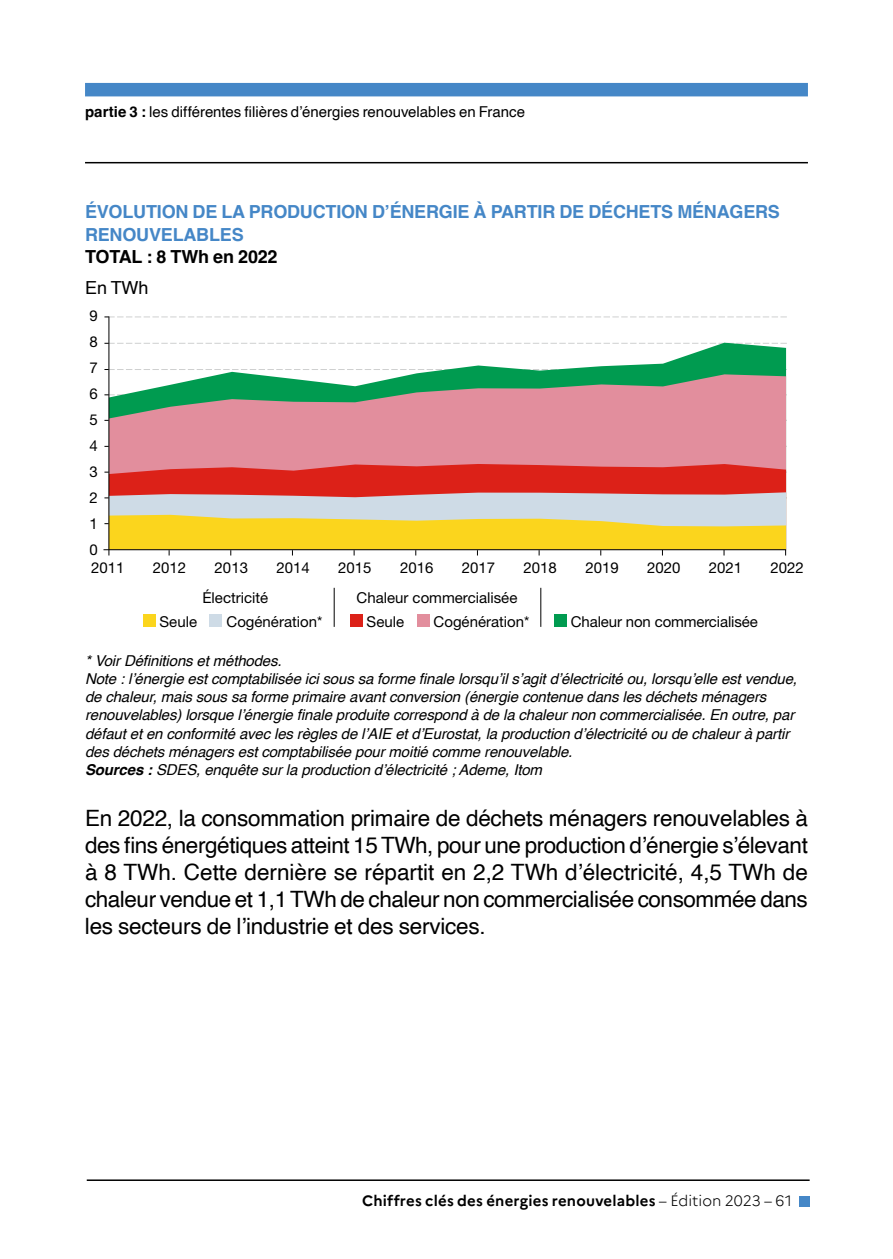
<style>
.page{position:relative;width:893px;height:1259px;background:#fff}
.page>*{position:absolute;margin:0;border:0;box-sizing:border-box;transform-origin:0 0}
.t1{font:22.5px/27px "Helvetica";letter-spacing:-.01em;color:#000;text-align:justify}
.t2{font:700 18px/22.5px "Helvetica";letter-spacing:-.01em;color:#4587c7}
.t3{font:700 18px "Helvetica";letter-spacing:-.01em;color:#000}
.t4{font:18px "Helvetica";color:#000}
.t5{font:italic 15px/18px "Helvetica";letter-spacing:-.01em;color:#000}
.t6{font:15px/25.8px "Helvetica Neue LT Std";color:#000;text-align:justify}
.t7{font:15px "Helvetica";color:#000}
.t8{font:700 15px "Marianne";letter-spacing:.015em;color:#000}
.s1{font-weight:700}
.s2{font-weight:300}
</style>
<div class="page">
<div style="left:85px;top:83px;width:723px;height:13px;background:#4587c7"></div>
<hr style="left:85px;top:162px;width:723px;height:1px;background:#000">
<hr style="left:87px;top:1179px;width:723px;height:2px;background:#000">
<div style="left:799px;top:1195px;width:11px;height:11px;background:#4587c7"></div>
<div style="left:143px;top:614px;width:12px;height:13px;background:#fbd51d"></div>
<div style="left:210px;top:614px;width:12px;height:13px;background:#cedbe6"></div>
<div style="left:350px;top:614px;width:12px;height:13px;background:#dc2118"></div>
<div style="left:417px;top:614px;width:12px;height:13px;background:#e28e9d"></div>
<div style="left:554px;top:614px;width:13px;height:13px;background:#009b50"></div>
<hr style="left:540px;top:588px;width:1px;height:39px;background:#000">
<hr style="left:334px;top:588px;width:1px;height:39px;background:#000">
<svg style="left:104px;top:316px;width:683px;height:1px"></svg>
<svg style="left:109px;top:343px;width:677px;height:31px"></svg>
<svg style="left:109px;top:374px;width:677px;height:90px;background:#bc9493"></svg>
<svg style="left:109px;top:464px;width:677px;height:28px;background:#dc2c26"></svg>
<svg style="left:104px;top:492px;width:683px;height:63px;background:#e5d282"></svg>
<hr style="left:108px;top:316px;width:1px;height:239px;background:#000">
<hr style="left:103px;top:549px;width:683px;height:1px;background:#000">
<p class="t7" style="left:85px;top:100px;width:442px"><span class="s1">partie 3 :</span> les différentes filières d’énergies renouvelables en France</p>
<p class="t2" style="left:85px;top:202px;width:696px">ÉVOLUTION DE LA PRODUCTION DʼÉNERGIE À PARTIR DE DÉCHETS MÉNAGERS<br>RENOUVELABLES</p>
<p class="t3" style="left:85px;top:246px;width:194px">TOTAL : 8 TWh en 2022</p>
<p class="t4" style="left:85px;top:274px;width:65px">En TWh</p>
<p class="t6" style="left:90px;top:303px;width:10px">9</p>
<p class="t6" style="left:90px;top:329px;width:10px">8<br>7<br>6<br>5<br>4<br>3<br>2<br>1<br>0</p>
<p class="t6" style="left:91px;top:554px;width:35px">2011</p>
<p class="t6" style="left:153px;top:554px;width:35px">2012</p>
<p class="t6" style="left:215px;top:554px;width:35px">2013</p>
<p class="t6" style="left:276px;top:554px;width:35px">2014</p>
<p class="t6" style="left:338px;top:554px;width:35px">2015</p>
<p class="t6" style="left:400px;top:554px;width:35px">2016</p>
<p class="t6" style="left:462px;top:554px;width:35px">2017</p>
<p class="t6" style="left:524px;top:554px;width:35px">2018</p>
<p class="t6" style="left:585px;top:554px;width:35px">2019</p>
<p class="t6" style="left:647px;top:554px;width:35px">2020</p>
<p class="t6" style="left:709px;top:554px;width:35px">2021</p>
<p class="t6" style="left:770px;top:554px;width:35px">2022</p>
<p class="t6" style="left:202px;top:584px;width:67px">Électricité</p>
<p class="t6" style="left:356px;top:584px;width:162px">Chaleur commercialisée</p>
<p class="t6" style="left:160px;top:608px;width:39px">Seule</p>
<p class="t6" style="left:226px;top:608px;width:97px">Cogénération*</p>
<p class="t6" style="left:367px;top:608px;width:39px">Seule</p>
<p class="t6" style="left:434px;top:608px;width:97px">Cogénération*</p>
<p class="t6" style="left:571px;top:608px;width:188px">Chaleur non commercialisée</p>
<p class="t5" style="left:85px;top:652px;width:714px">* Voir Définitions et méthodes.<br>Note : lʼénergie est comptabilisée ici sous sa forme finale lorsquʼil sʼagit dʼélectricité ou, lorsquʼelle est vendue, de chaleur, mais sous sa forme primaire avant conversion (énergie contenue dans les déchets ménagers renouvelables) lorsque lʼénergie finale produite correspond à de la chaleur non commercialisée. En outre, par défaut et en conformité avec les règles de lʼAIE et dʼEurostat, la production dʼélectricité ou de chaleur à partir des déchets ménagers est comptabilisée pour moitié comme renouvelable.<br><span class="s1">Sources :</span> SDES, enquête sur la production dʼélectricité ; Ademe, Itom</p>
<p class="t1" style="left:85px;top:805px;width:725px">En 2022, la consommation primaire de déchets ménagers renouvelables à des fins énergétiques atteint 15 TWh, pour une production dʼénergie sʼélevant à 8 TWh. Cette dernière se répartit en 2,2 TWh dʼélectricité, 4,5 TWh de chaleur vendue et 1,1 TWh de chaleur non commercialisée consommée dans les secteurs de lʼindustrie et des services.</p>
<p class="t8" style="left:362px;top:1189px;width:431px">Chiffres clés des énergies renouvelables <span class="s2">– Édition 2023 – 61</span></p>
</div>
